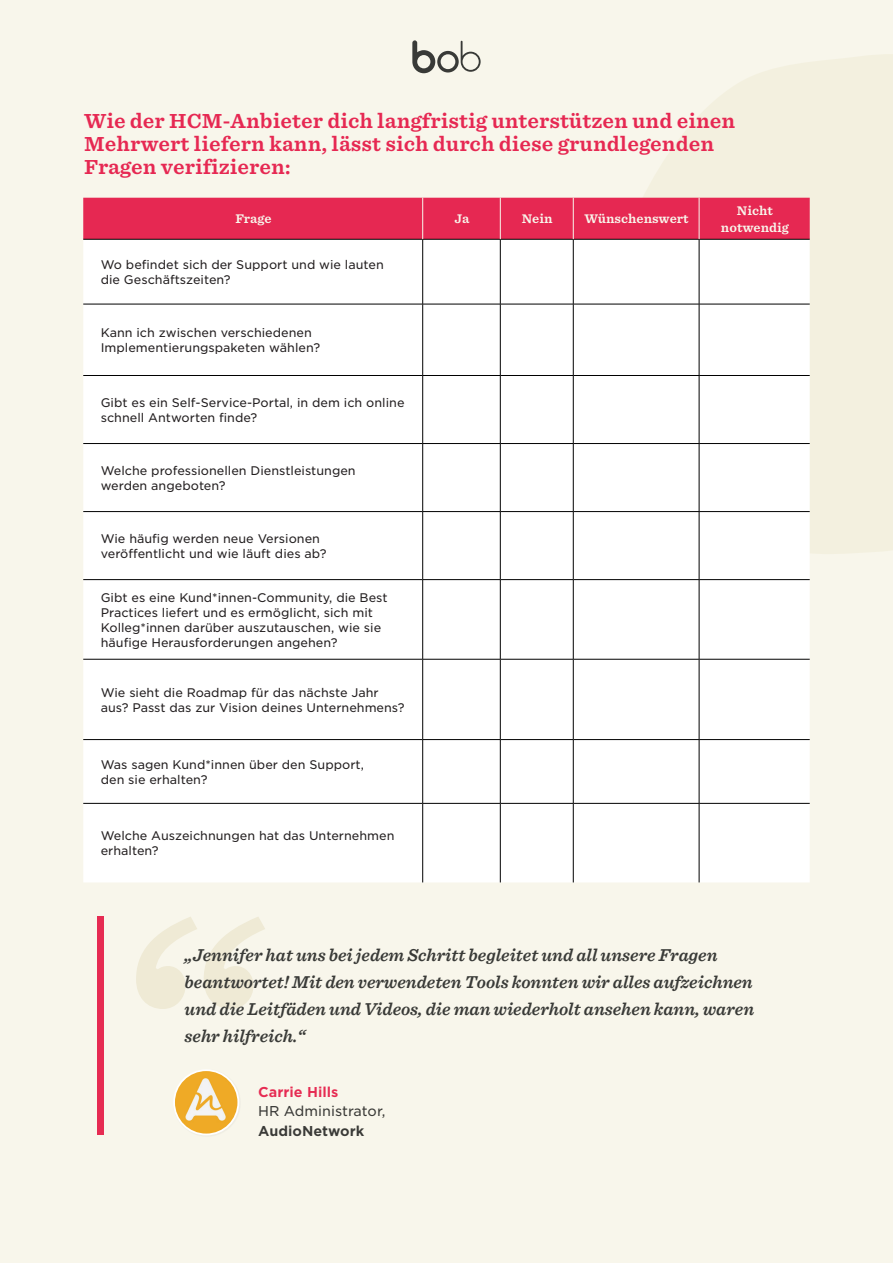
<style>
.page{position:relative;width:893px;height:1263px;background:#f8f6eb}
.page>*{position:absolute;margin:0;border:0;box-sizing:border-box;transform-origin:0 0}
.running{font:700 19.5px/23.4px "Sentinel S Sm";color:#e62852}
.running-2{font:italic 600 18px/27px "Sentinel";color:#393a37}
.running-3{font:13.65px/19.5px "Gotham S Sm";color:#3a3a37}
.running-4{font:700 13.65px "Gotham S Sm";color:#e62b52}
.t1{font:12px/15px "Gotham S Sm";color:#231f20}
.running-5{font:700 12px "Sentinel S Sm";color:#f8f6eb}
.s1{font-weight:700}
</style>
<div class="page">
<svg style="left:606px;top:54px;width:287px;height:500px;fill:#f3f0df"></svg>
<svg style="left:412px;top:40px;width:69px;height:33px"></svg>
<div style="left:83px;top:198px;width:727px;height:41px;background:#e62852"></div>
<div style="left:83px;top:240px;width:727px;height:642px;background:#fff"></div>
<hr style="left:83px;top:239px;width:340px;height:1px;background:#000">
<hr style="left:423px;top:239px;width:77px;height:1px;background:#000">
<hr style="left:500px;top:239px;width:73px;height:1px;background:#000">
<hr style="left:573px;top:239px;width:126px;height:1px;background:#000">
<hr style="left:699px;top:239px;width:111px;height:1px;background:#000">
<hr style="left:422px;top:198px;width:1px;height:41px;background:#f8f6eb">
<hr style="left:500px;top:198px;width:1px;height:41px;background:#f8f6eb">
<hr style="left:573px;top:198px;width:1px;height:41px;background:#f8f6eb">
<hr style="left:699px;top:198px;width:1px;height:41px;background:#f8f6eb">
<hr style="left:422px;top:240px;width:1px;height:64px;background:#000">
<hr style="left:500px;top:240px;width:1px;height:64px;background:#000">
<hr style="left:573px;top:240px;width:1px;height:64px;background:#000">
<hr style="left:699px;top:240px;width:1px;height:64px;background:#000">
<hr style="left:83px;top:304px;width:340px;height:1px;background:#000">
<hr style="left:423px;top:304px;width:77px;height:1px;background:#000">
<hr style="left:422px;top:304px;width:1px;height:71px;background:#000">
<hr style="left:500px;top:304px;width:73px;height:1px;background:#000">
<hr style="left:500px;top:304px;width:1px;height:71px;background:#000">
<hr style="left:573px;top:304px;width:126px;height:1px;background:#000">
<hr style="left:573px;top:304px;width:1px;height:71px;background:#000">
<hr style="left:699px;top:304px;width:111px;height:1px;background:#000">
<hr style="left:699px;top:304px;width:1px;height:71px;background:#000">
<hr style="left:83px;top:375px;width:340px;height:1px;background:#000">
<hr style="left:423px;top:375px;width:77px;height:1px;background:#000">
<hr style="left:422px;top:376px;width:1px;height:67px;background:#000">
<hr style="left:500px;top:375px;width:73px;height:1px;background:#000">
<hr style="left:500px;top:376px;width:1px;height:67px;background:#000">
<hr style="left:573px;top:375px;width:126px;height:1px;background:#000">
<hr style="left:573px;top:376px;width:1px;height:67px;background:#000">
<hr style="left:699px;top:375px;width:111px;height:1px;background:#000">
<hr style="left:699px;top:376px;width:1px;height:67px;background:#000">
<hr style="left:83px;top:443px;width:340px;height:1px;background:#000">
<hr style="left:423px;top:443px;width:77px;height:1px;background:#000">
<hr style="left:422px;top:444px;width:1px;height:67px;background:#000">
<hr style="left:500px;top:443px;width:73px;height:1px;background:#000">
<hr style="left:500px;top:444px;width:1px;height:67px;background:#000">
<hr style="left:573px;top:443px;width:126px;height:1px;background:#000">
<hr style="left:573px;top:444px;width:1px;height:67px;background:#000">
<hr style="left:699px;top:443px;width:111px;height:1px;background:#000">
<hr style="left:699px;top:444px;width:1px;height:67px;background:#000">
<hr style="left:83px;top:511px;width:340px;height:1px;background:#000">
<hr style="left:423px;top:511px;width:77px;height:1px;background:#000">
<hr style="left:422px;top:512px;width:1px;height:67px;background:#000">
<hr style="left:500px;top:511px;width:73px;height:1px;background:#000">
<hr style="left:500px;top:512px;width:1px;height:67px;background:#000">
<hr style="left:573px;top:511px;width:126px;height:1px;background:#000">
<hr style="left:573px;top:512px;width:1px;height:67px;background:#000">
<hr style="left:699px;top:511px;width:111px;height:1px;background:#000">
<hr style="left:699px;top:512px;width:1px;height:67px;background:#000">
<hr style="left:422px;top:580px;width:1px;height:79px;background:#000">
<hr style="left:500px;top:580px;width:1px;height:79px;background:#000">
<hr style="left:573px;top:580px;width:1px;height:79px;background:#000">
<hr style="left:699px;top:580px;width:1px;height:79px;background:#000">
<hr style="left:422px;top:659px;width:1px;height:80px;background:#000">
<hr style="left:500px;top:659px;width:1px;height:80px;background:#000">
<hr style="left:573px;top:659px;width:1px;height:80px;background:#000">
<hr style="left:699px;top:659px;width:1px;height:80px;background:#000">
<hr style="left:422px;top:740px;width:1px;height:63px;background:#000">
<hr style="left:500px;top:740px;width:1px;height:63px;background:#000">
<hr style="left:573px;top:740px;width:1px;height:63px;background:#000">
<hr style="left:699px;top:740px;width:1px;height:63px;background:#000">
<hr style="left:422px;top:804px;width:1px;height:78px;background:#000">
<hr style="left:500px;top:804px;width:1px;height:78px;background:#000">
<hr style="left:573px;top:804px;width:1px;height:78px;background:#000">
<hr style="left:699px;top:804px;width:1px;height:78px;background:#000">
<hr style="left:83px;top:659px;width:340px;height:1px;background:#000">
<hr style="left:423px;top:659px;width:77px;height:1px;background:#000">
<hr style="left:500px;top:659px;width:73px;height:1px;background:#000">
<hr style="left:573px;top:659px;width:126px;height:1px;background:#000">
<hr style="left:699px;top:659px;width:111px;height:1px;background:#000">
<hr style="left:83px;top:739px;width:340px;height:1px;background:#000">
<hr style="left:423px;top:739px;width:77px;height:1px;background:#000">
<hr style="left:500px;top:739px;width:73px;height:1px;background:#000">
<hr style="left:573px;top:739px;width:126px;height:1px;background:#000">
<hr style="left:699px;top:739px;width:111px;height:1px;background:#000">
<hr style="left:83px;top:803px;width:340px;height:1px;background:#000">
<hr style="left:423px;top:803px;width:77px;height:1px;background:#000">
<hr style="left:500px;top:803px;width:73px;height:1px;background:#000">
<hr style="left:573px;top:803px;width:126px;height:1px;background:#000">
<hr style="left:699px;top:803px;width:111px;height:1px;background:#000">
<hr style="left:83px;top:579px;width:340px;height:1px;background:#000">
<hr style="left:423px;top:579px;width:77px;height:1px;background:#000">
<hr style="left:500px;top:579px;width:73px;height:1px;background:#000">
<hr style="left:573px;top:579px;width:126px;height:1px;background:#000">
<hr style="left:699px;top:579px;width:111px;height:1px;background:#000">
<svg style="left:136px;top:917px;width:129px;height:92px"></svg>
<img style="left:176px;top:1072px;width:62px;height:62px">
<div style="left:173px;top:1069px;width:66px;height:66px;border:2px solid #fff;border-radius:50%"></div>
<div style="left:98px;top:916px;width:6px;height:219px;background:#e62b52"></div>
<p class="running" style="left:84px;top:108px;width:652px">Wie der HCM-Anbieter dich langfristig unterstützen und einen<br>Mehrwert liefern kann, lässt sich durch diese grundlegenden<br>Fragen verifizieren:</p>
<p class="running-5" style="left:235px;top:209px;width:38px">Frage</p>
<p class="t1" style="left:101px;top:257px;width:285px">Wo befindet sich der Support und wie lauten die Geschäftszeiten?</p>
<p class="t1" style="left:101px;top:325px;width:221px">Kann ich zwischen verschiedenen<br>Implementierungspaketen wählen?</p>
<p class="t1" style="left:101px;top:395px;width:305px">Gibt es ein Self-Service-Portal, in dem ich online schnell Antworten finde?</p>
<p class="t1" style="left:101px;top:463px;width:256px">Welche professionellen Dienstleistungen werden angeboten?</p>
<p class="t1" style="left:101px;top:531px;width:227px">Wie häufig werden neue Versionen veröffentlicht und wie läuft dies ab?</p>
<p class="t1" style="left:101px;top:590px;width:288px">Gibt es eine Kund*innen-Community, die Best Practices liefert und es ermöglicht, sich mit Kolleg*innen darüber auszutauschen, wie sie häufige Herausforderungen angehen?</p>
<p class="t1" style="left:101px;top:684px;width:305px">Wie sieht die Roadmap für das nächste Jahr aus? Passt das zur Vision deines Unternehmens?</p>
<p class="t1" style="left:101px;top:757px;width:265px">Was sagen Kund*innen über den Support, den sie erhalten?</p>
<p class="t1" style="left:101px;top:828px;width:295px">Welche Auszeichnungen hat das Unternehmen erhalten?</p>
<p class="running-5" style="left:455px;top:209px;width:16px">Ja</p>
<p class="running-5" style="left:522px;top:209px;width:32px">Nein</p>
<p class="running-5" style="left:585px;top:209px;width:106px">Wünschenswert</p>
<p class="running-5" style="left:737px;top:201px;width:38px">Nicht</p>
<p class="running-5" style="left:721px;top:218px;width:70px">notwendig</p>
<p class="running-2" style="left:185px;top:940px;width:571px">„Jennifer hat uns bei jedem Schritt begleitet und all unsere Fragen beantwortet! Mit den verwendeten Tools konnten wir alles aufzeichnen und die Leitfäden und Videos, die man wiederholt ansehen kann, waren sehr hilfreich ”.</p>
<p class="running-4" style="left:258px;top:1082px;width:82px">Carrie Hills</p>
<p class="running-3" style="left:258px;top:1101px;width:129px">HR Administrator,<br><span class="s1">AudioNetwork</span></p>
</div>
